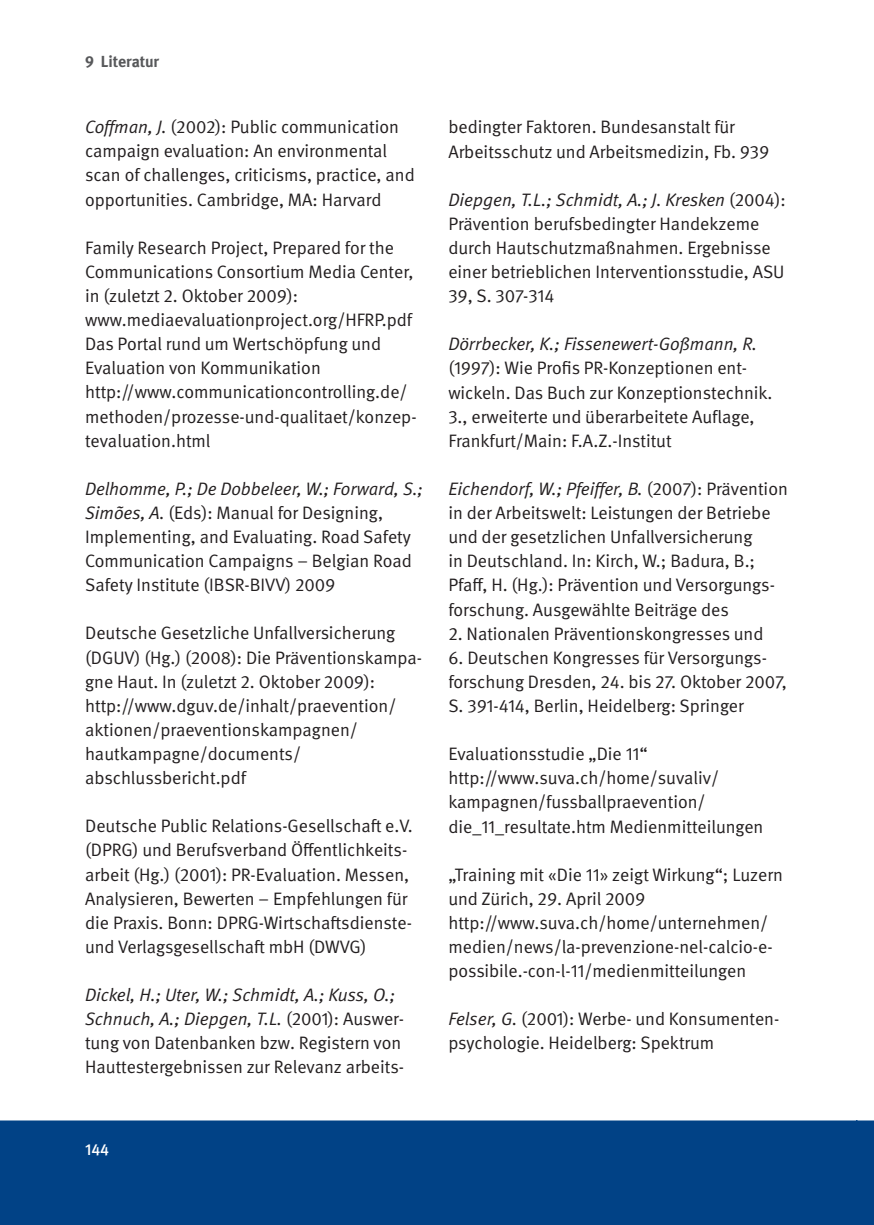
<style>
.page{position:relative;width:874px;height:1225px;background:#fff}
.page>*{position:absolute;margin:0;border:0;box-sizing:border-box;transform-origin:0 0}
.t1{font:18px/24.2px "DGUV Meta";color:#231f20}
.t2{font:italic 18px "DGUV Meta";color:#231f20}
.t3{font:700 16px "DGUV Meta";letter-spacing:-.005em;color:#57585a}
.t4{font:500 16px "DGUV Meta";color:#fff}
.s1{font-style:italic}
</style>
<div class="page">
<div style="left:0;top:1121px;width:856px;height:104px;background:#014286"></div>
<div style="left:0;top:1120px;width:856px;height:105px;border:2px solid #014286"></div>
<div style="left:855px;top:1120px;width:18px;height:105px;background:#014286"></div>
<p class="t3" style="left:85px;top:52px;width:75px">9 Literatur</p>
<p class="t1" style="left:85px;top:115px;width:331px"><span class="s1">Coffman, J.</span> (2002): Public communication campaign evaluation: An environmental scan of challenges, criticisms, practice, and opportunities. Cambridge, MA: Harvard</p>
<p class="t1" style="left:85px;top:236px;width:333px">Family Research Project, Prepared for the Communications Consortium Media Center, in (zuletzt 2. Oktober 2009): www.mediaevaluationproject.org/HFRP.pdf Das Portal rund um Wertschöpfung und Evaluation von Kommunikation http://www.communicationcontrolling.de/ methoden/prozesse-und-qualitaet/konzep&shy;tevaluation.html</p>
<p class="t1" style="left:85px;top:477px;width:339px"><span class="s1">Delhomme, P.; De Dobbeleer, W.; Forward, S.; Simões, A.</span> (Eds): Manual for Designing, Implementing, and Evaluating. Road Safety Communication Campaigns – Belgian Road Safety Institute (IBSR-BIVV) 2009</p>
<p class="t1" style="left:85px;top:621px;width:338px">Deutsche Gesetzliche Unfallversicherung (DGUV) (Hg.) (2008): Die Präventionskampa&shy;gne Haut. In (zuletzt 2. Oktober 2009): http://www.dguv.de/inhalt/praevention/ aktionen/praeventionskampagnen/ hautkampagne/documents/ abschlussbericht.pdf</p>
<p class="t1" style="left:85px;top:814px;width:329px">Deutsche Public Relations-Gesellschaft e.V. (DPRG) und Berufsverband Öffentlichkeits&shy;arbeit (Hg.) (2001): PR-Evaluation. Messen, Analysieren, Bewerten – Empfehlungen für die Praxis. Bonn: DPRG-Wirtschaftsdienste&shy;und Verlagsgesellschaft mbH (DWVG)</p>
<p class="t1" style="left:85px;top:983px;width:320px"><span class="s1">Dickel, H.; Uter, W.; Schmidt, A.; Kuss, O.; Schnuch, A.; Diepgen, T.L.</span> (2001): Auswer&shy;tung von Datenbanken bzw. Registern von Hauttestergebnissen zur Relevanz arbeits-</p>
<p class="t1" style="left:448px;top:115px;width:322px">bedingter Faktoren. Bundesanstalt für<br>Arbeitsschutz und Arbeitsmedizin, Fb. 939</p>
<p class="t1" style="left:448px;top:188px;width:339px"><span class="s1">Diepgen, T.L.; Schmidt, A.; J. Kresken</span> (2004):<br>Prävention berufsbedingter Handekzeme durch Hautschutzmaßnahmen. Ergebnisse einer betrieblichen Interventionsstudie, ASU 39, S. 307-314</p>
<p class="t2" style="left:448px;top:334px;width:310px">Dörrbecker, K.; Fissenewert-Goßmann, R.</p>
<p class="t1" style="left:448px;top:356px;width:325px">(1997): Wie Profis PR-Konzeptionen ent&shy;wickeln. Das Buch zur Konzeptionstechnik.<br>3., erweiterte und überarbeitete Auflage, Frankfurt/Main: F.A.Z.-Institut</p>
<p class="t1" style="left:448px;top:477px;width:341px"><span class="s1">Eichendorf, W.; Pfeiffer, B.</span> (2007): Prävention in der Arbeitswelt: Leistungen der Betriebe und der gesetzlichen Unfallversicherung<br>in Deutschland. In: Kirch, W.; Badura, B.; Pfaff, H. (Hg.): Prävention und Versorgungs&shy;forschung. Ausgewählte Beiträge des</p>
<p class="t1" style="left:448px;top:622px;width:316px">2. Nationalen Präventionskongresses und</p>
<p class="t1" style="left:448px;top:646px;width:340px">6. Deutschen Kongresses für Versorgungs&shy;forschung Dresden, 24. bis 27. Oktober 2007,<br>S. 391-414, Berlin, Heidelberg: Springer</p>
<p class="t1" style="left:448px;top:742px;width:316px">Evaluationsstudie „Die 11“ http://www.suva.ch/home/suvaliv/ kampagnen/fussballpraevention/ die_11_resultate.htm Medienmitteilungen</p>
<p class="t1" style="left:448px;top:863px;width:336px">„Training mit «Die 11» zeigt Wirkung“; Luzern und Zürich, 29. April 2009 http://www.suva.ch/home/unternehmen/ medien/news/la-prevenzione-nel-calcio-e&shy;possibile.-con-l-11/medienmitteilungen</p>
<p class="t1" style="left:448px;top:1007px;width:332px"><span class="s1">Felser, G.</span> (2001): Werbe- und Konsumenten&shy;psychologie. Heidelberg: Spektrum</p>
<p class="t4" style="left:85px;top:1140px;width:26px">144</p>
</div>
